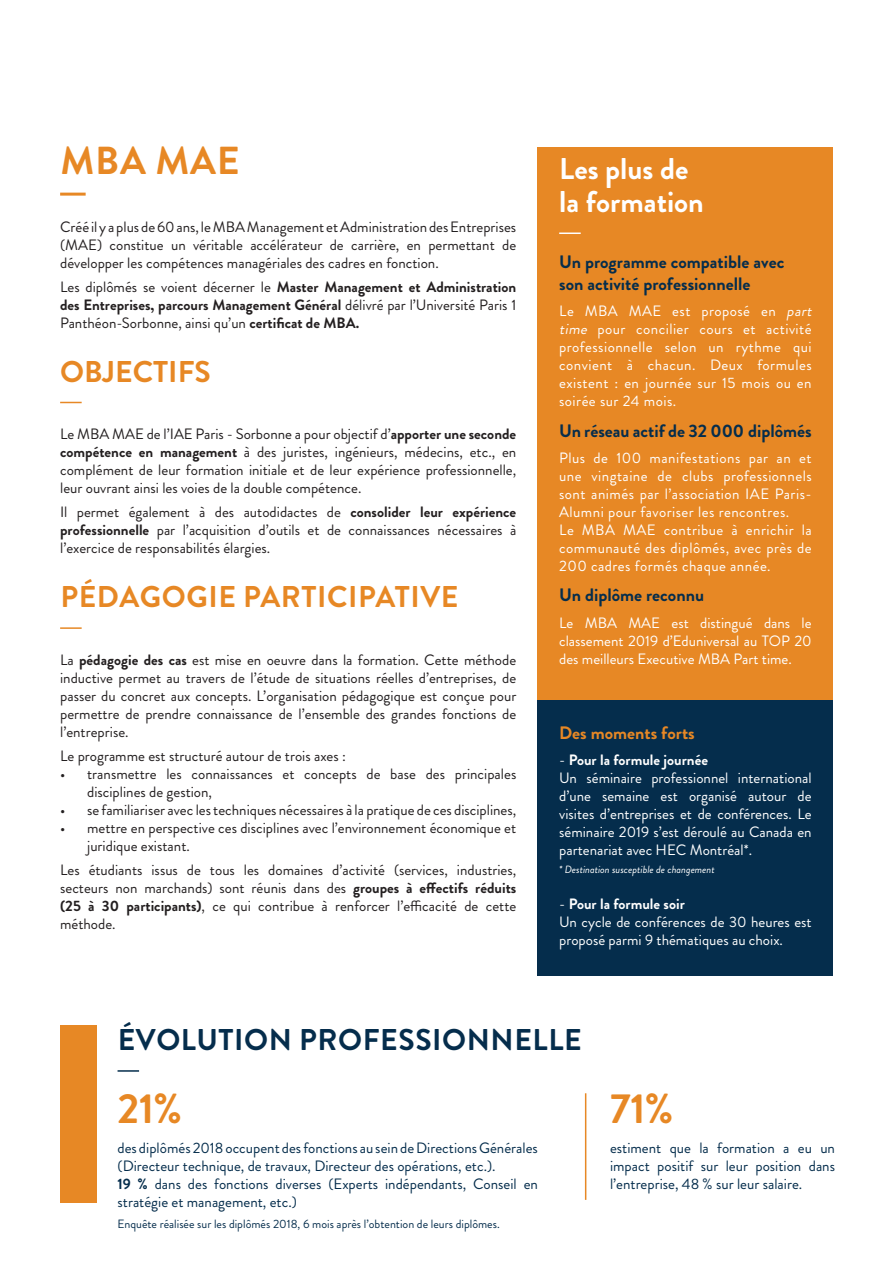
<style>
.page{position:relative;width:893px;height:1263px;background:#fff}
.page>*{position:absolute;margin:0;border:0;box-sizing:border-box;transform-origin:0 0}
.t1{font:700 42px "Brandon Grotesque";color:#e78825}
.t2{font:700 39px "Brandon Grotesque";letter-spacing:.02em;color:#e78825}
.t3{font:700 30px "Brandon Grotesque";letter-spacing:.02em;color:#052d4c}
.t4{font:700 30px "Brandon Grotesque";letter-spacing:.02em;color:#e78825}
.t5{font:700 30px/33px "Brandon Grotesque";color:#fff}
.t6{font:700 30px "Brandon Grotesque";color:#e78825}
.t7{font:700 18px/21.6px "Brandon Grotesque";color:#052d4c}
.t8{font:700 18px "Brandon Grotesque";color:#e78825}
.t9{font:15px/18px "Brandon Grotesque";color:#231f20;text-align:justify}
.t10{font:15px/18px "Brandon Grotesque";letter-spacing:.03em;color:#fff}
.t11{font:15px/18px "Brandon Grotesque";color:#052d4c}
.t12{font:15px/18px "Brandon Grotesque";color:#fff}
.t13{font:700 15px/18px "Brandon Grotesque";color:#231f20;text-align:justify}
.t14{font:12px "Brandon Grotesque";color:#052d4c}
.t15{font:italic 10.5px "Brandon Grotesque";color:#fff}
.s1{font-weight:400}
.s2{font-weight:700}
.s3{font-style:italic}
</style>
<div class="page">
<hr style="left:60px;top:193px;width:26px;height:3px;background:#e78825">
<svg style="left:60px;top:402px;width:22px;height:1px"></svg>
<hr style="left:60px;top:627px;width:22px;height:2px;background:#e78825">
<div style="left:538px;top:147px;width:295px;height:554px;background:#e78825"></div>
<div style="left:538px;top:701px;width:295px;height:275px;background:#052d4c"></div>
<hr style="left:118px;top:1070px;width:21px;height:2px;background:#052d4c">
<hr style="left:585px;top:1093px;width:1px;height:107px;background:#e78825">
<div style="left:60px;top:1025px;width:36px;height:178px;background:#e78825"></div>
<hr style="left:559px;top:232px;width:22px;height:2px;background:#fff">
<h2 class="t2" style="left:60px;top:133px;width:181px">MBA MAE</h2>
<p class="t9" style="left:60px;top:218px;width:458px">Créé il y a plus de 60 ans, le MBA Management et Administration des Entreprises (MAE) constitue un véritable accélérateur de carrière, en permettant de développer les compétences managériales des cadres en fonction.</p>
<p class="t13" style="left:60px;top:278px;width:458px"><span class="s1">Les diplômés se voient décerner le</span> Master Management et Administration des Entreprises, parcours Management Général <span class="s1">délivré par l’Université Paris 1<br>Panthéon-Sorbonne, ainsi qu’un</span> certificat de MBA.</p>
<h3 class="t6" style="left:60px;top:350px;width:152px">OBJECTIFS</h3>
<p class="t9" style="left:60px;top:425px;width:458px">Le MBA MAE de l’IAE Paris - Sorbonne a pour objectif d’<span class="s2">apporter une seconde compétence en management</span> à des juristes, ingénieurs, médecins, etc., en complément de leur formation initiale et de leur expérience professionnelle, leur ouvrant ainsi les voies de la double compétence.</p>
<p class="t9" style="left:60px;top:503px;width:458px">Il permet également à des autodidactes de <span class="s2">consolider leur expérience professionnelle</span> par l’acquisition d’outils et de connaissances nécessaires à l’exercice de responsabilités élargies.</p>
<h3 class="t4" style="left:60px;top:576px;width:400px">PÉDAGOGIE PARTICIPATIVE</h3>
<p class="t9" style="left:60px;top:651px;width:458px">La <span class="s2">pédagogie des cas</span> est mise en oeuvre dans la formation. Cette méthode inductive permet au travers de l’étude de situations réelles d’entreprises, de passer du concret aux concepts. L’organisation pédagogique est conçue pour permettre de prendre connaissance de l’ensemble des grandes fonctions de l’entreprise.</p>
<p class="t9" style="left:60px;top:747px;width:287px">Le programme est structuré autour de trois axes :</p>
<p class="t9" style="left:87px;top:765px;width:431px;text-indent:-27px">• transmettre les connaissances et concepts de base des principales disciplines de gestion,</p>
<p class="t9" style="left:60px;top:801px;width:458px">• se familiariser avec les techniques nécessaires à la pratique de ces disciplines,</p>
<p class="t9" style="left:87px;top:819px;width:431px;text-indent:-27px">• mettre en perspective ces disciplines avec l’environnement économique et juridique existant.</p>
<p class="t9" style="left:60px;top:861px;width:458px">Les étudiants issus de tous les domaines d’activité (services, industries, secteurs non marchands) sont réunis dans des <span class="s2">groupes à effectifs réduits (25 à 30 participants)</span>, ce qui contribue à renforcer l’efficacité de cette méthode.</p>
<h3 class="t5" style="left:559px;top:153px;width:146px">Les plus de la formation</h3>
<p class="t7" style="left:559px;top:252px;width:227px">Un programme compatible avec son activité professionnelle</p>
<p class="t10" style="left:559px;top:303px;width:258px">Le MBA MAE est proposé en <span class="s3">part time</span> pour concilier cours et activité professionnelle selon un rythme qui convient à chacun. Deux formules existent : en journée sur 15 mois ou en soirée sur 24 mois.</p>
<p class="t7" style="left:559px;top:420px;width:254px">Un réseau actif de 32 000 diplômés</p>
<p class="t10" style="left:559px;top:449px;width:254px">Plus de 100 manifestations par an et une vingtaine de clubs professionnels sont animés par l’association IAE Paris-Alumni pour favoriser les rencontres.<br>Le MBA MAE contribue à enrichir la communauté des diplômés, avec près de 200 cadres formés chaque année.</p>
<p class="t7" style="left:559px;top:584px;width:146px">Un diplôme reconnu</p>
<p class="t10" style="left:559px;top:614px;width:254px;text-align:justify">Le MBA MAE est distingué dans le classement 2019 d’Eduniversal au TOP 20 des meilleurs Executive MBA Part time.</p>
<p class="t8" style="left:559px;top:720px;width:137px">Des moments forts</p>
<p class="t12" style="left:559px;top:751px;width:254px">- <span class="s2">Pour la formule journée<br></span>Un séminaire professionnel international d’une semaine est organisé autour de visites d’entreprises et de conférences. Le séminaire 2019 s’est déroulé au Canada en partenariat avec HEC Montréal*.</p>
<p class="t15" style="left:559px;top:862px;width:157px">* Destination susceptible de changement</p>
<p class="t12" style="left:559px;top:895px;width:254px">- <span class="s2">Pour la formule soir<br></span>Un cycle de conférences de 30 heures est proposé parmi 9 thématiques au choix.</p>
<h3 class="t3" style="left:118px;top:1019px;width:466px">ÉVOLUTION PROFESSIONNELLE</h3>
<h1 class="t1" style="left:118px;top:1079px;width:66px">21%</h1>
<p class="t11" style="left:118px;top:1139px;width:422px">des diplômés 2018 occupent des fonctions au sein de Directions Générales (Directeur technique, de travaux, Directeur des opérations, etc.).<br><span class="s2">19 %</span> dans des fonctions diverses (Experts indépendants, Conseil en stratégie et management, etc.)</p>
<p class="t14" style="left:118px;top:1215px;width:384px">Enquête réalisée sur les diplômés 2018, 6 mois après l’obtention de leurs diplômes.</p>
<h1 class="t1" style="left:610px;top:1079px;width:65px">71%</h1>
<p class="t11" style="left:610px;top:1139px;width:226px;text-align:justify">estiment que la formation a eu un impact positif sur leur position dans l’entreprise, 48 % sur leur salaire.</p>
</div>
